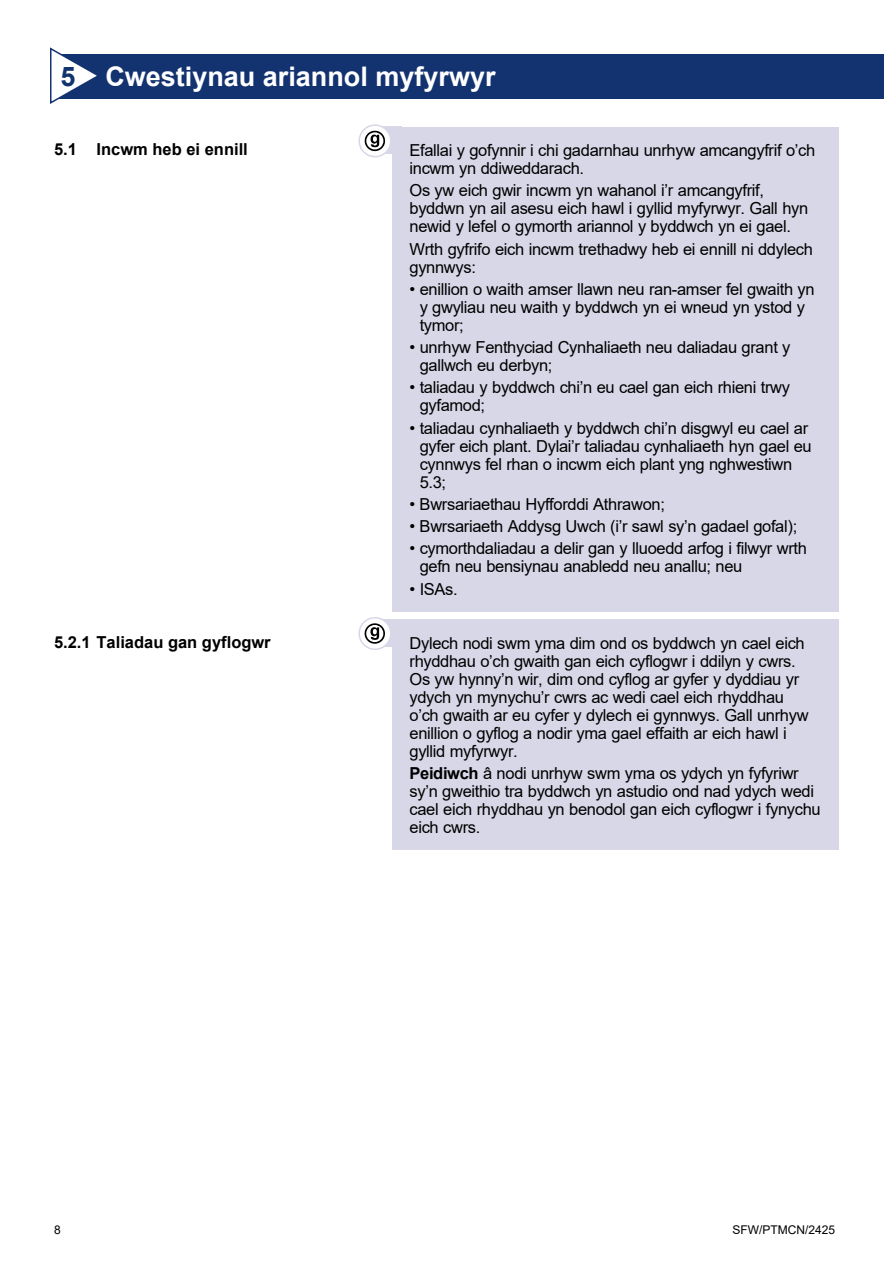
<style>
.page{position:relative;width:893px;height:1263px;background:#fff}
.page>*{position:absolute;margin:0;border:0;box-sizing:border-box;transform-origin:0 0}
.t1{font:700 27px "Arial";color:#fff}
.t2{font:16.5px/18px "Arial";letter-spacing:-.02em;color:#000}
.t3{font:700 16.5px "Arial";color:#000}
.t4{font:12px "Arial";color:#000}
.s1{color:#133370}
.s2{font-weight:700}
</style>
<div class="page">
<div style="left:54px;top:54px;width:829px;height:45px;background:#133370"></div>
<svg style="left:50px;top:47px;width:47px;height:57px"></svg>
<div style="left:392px;top:127px;width:447px;height:484px;background:#d7d7e8"></div>
<div style="left:367px;top:127px;width:34px;height:27px;background:#d7d7e8"></div>
<svg style="left:359px;top:125px;width:32px;height:32px"></svg>
<div style="left:358px;top:124px;width:33px;height:33px;border:2px solid #d7d7e8;border-radius:50%"></div>
<div style="left:392px;top:619px;width:447px;height:231px;background:#d7d7e8"></div>
<div style="left:367px;top:619px;width:34px;height:27px;background:#d7d7e8"></div>
<div style="left:359px;top:618px;width:32px;height:31px;background:#fff;border-radius:50%"></div>
<div style="left:358px;top:617px;width:33px;height:33px;border:2px solid #d7d7e8;border-radius:50%"></div>
<svg style="left:365px;top:131px;width:20px;height:20px"></svg>
<svg style="left:365px;top:623px;width:20px;height:21px"></svg>
<h2 class="t1" style="left:60px;top:57px;width:437px"><span class="s1">5</span> Cwestiynau ariannol myfyrwyr</h2>
<p class="t3" style="left:54px;top:138px;width:195px">5.1 Incwm heb ei ennill</p>
<p class="t2" style="left:409px;top:141px;width:407px">Efallai y gofynnir i chi gadarnhau unrhyw amcangyfrif o’ch incwm yn ddiweddarach.</p>
<p class="t2" style="left:409px;top:181px;width:400px">Os yw eich gwir incwm yn wahanol i’r amcangyfrif, byddwn yn ail asesu eich hawl i gyllid myfyrwyr. Gall hyn newid y lefel o gymorth ariannol y byddwch yn ei gael.</p>
<p class="t2" style="left:409px;top:240px;width:405px">Wrth gyfrifo eich incwm trethadwy heb ei ennill ni ddylech gynnwys:</p>
<p class="t2" style="left:420px;top:280px;width:396px;text-indent:-10px">• enillion o waith amser llawn neu ran-amser fel gwaith yn y gwyliau neu waith y byddwch yn ei wneud yn ystod y tymor;</p>
<p class="t2" style="left:420px;top:338px;width:372px;text-indent:-10px">• unrhyw Fenthyciad Cynhaliaeth neu daliadau grant y gallwch eu derbyn;</p>
<p class="t2" style="left:420px;top:378px;width:372px;text-indent:-10px">• taliadau y byddwch chi’n eu cael gan eich rhieni trwy gyfamod;</p>
<p class="t2" style="left:420px;top:419px;width:394px;text-indent:-10px">• taliadau cynhaliaeth y byddwch chi’n disgwyl eu cael ar gyfer eich plant. Dylai’r taliadau cynhaliaeth hyn gael eu cynnwys fel rhan o incwm eich plant yng nghwestiwn 5.3;</p>
<p class="t2" style="left:409px;top:495px;width:257px">• Bwrsariaethau Hyfforddi Athrawon;</p>
<p class="t2" style="left:409px;top:517px;width:389px">• Bwrsariaeth Addysg Uwch (i’r sawl sy’n gadael gofal);</p>
<p class="t2" style="left:420px;top:539px;width:389px;text-indent:-10px">• cymorthdaliadau a delir gan y lluoedd arfog i filwyr wrth gefn neu bensiynau anabledd neu anallu; neu</p>
<p class="t2" style="left:409px;top:580px;width:50px">• ISAs.</p>
<p class="t3" style="left:54px;top:631px;width:218px">5.2.1 Taliadau gan gyflogwr</p>
<p class="t2" style="left:409px;top:634px;width:401px">Dylech nodi swm yma dim ond os byddwch yn cael eich rhyddhau o’ch gwaith gan eich cyflogwr i ddilyn y cwrs.<br>Os yw hynny’n wir, dim ond cyflog ar gyfer y dyddiau yr ydych yn mynychu’r cwrs ac wedi cael eich rhyddhau o’ch gwaith ar eu cyfer y dylech ei gynnwys. Gall unrhyw enillion o gyflog a nodir yma gael effaith ar eich hawl i gyllid myfyrwyr.</p>
<p class="t2" style="left:409px;top:764px;width:413px"><span class="s2">Peidiwch</span> â nodi unrhyw swm yma os ydych yn fyfyriwr sy’n gweithio tra byddwch yn astudio ond nad ydych wedi cael eich rhyddhau yn benodol gan eich cyflogwr i fynychu eich cwrs.</p>
<p class="t4" style="left:54px;top:1222px;width:8px">8</p>
<p class="t4" style="left:732px;top:1222px;width:104px">SFW/PTMCN/2425</p>
</div>
